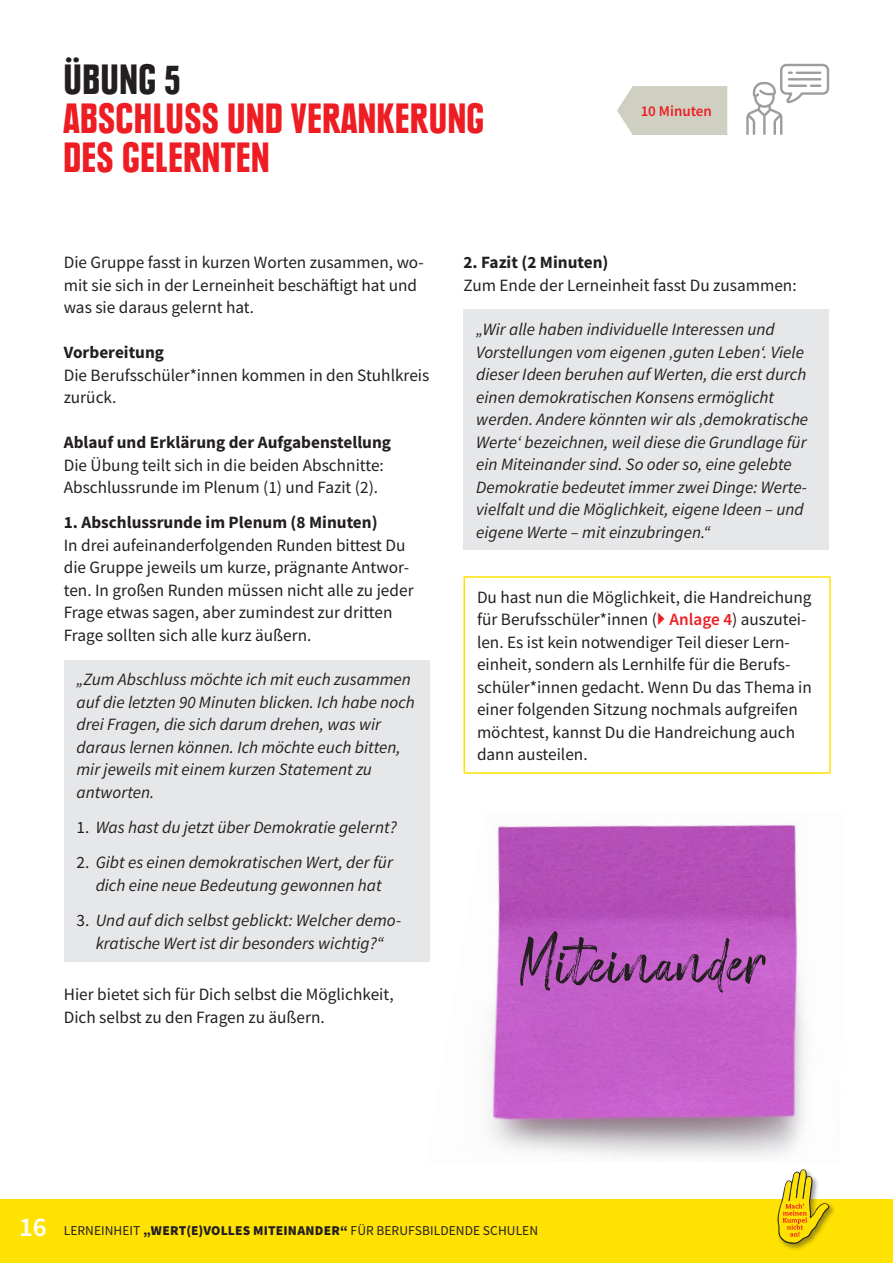
<style>
.page{position:relative;width:893px;height:1263px;background:#fff}
.page>*{position:absolute;margin:0;border:0;box-sizing:border-box;transform-origin:0 0}
.t1{font:54.3px "Estebak";color:#231f20}
.t2{font:900 condensed 42px/39px "Plak LT";letter-spacing:.025em;color:#ee1d23}
.t3{font:900 condensed 42px "Plak LT";color:#231f20}
.t4{font:17.25px/22.5px "Source Sans Pro";color:#231f20}
.t5{font:italic 17.25px/22.5px "Source Sans Pro";color:#231f20}
.t6{font:700 17.25px "Source Sans Pro";color:#231f20}
.t7{font:600 15px "Source Sans Pro";color:#ee1d23}
.t8{font:13.5px "Source Sans Pro";letter-spacing:.005em;color:#231f20}
.s1{font-style:normal}
.s2{font-weight:600;color:#ee1d23}
.s3{font-weight:600;font-size:27px;color:#fff}
.s4{font-weight:900}
</style>
<div class="page">
<div style="left:0;top:1199px;width:893px;height:64px;background:#ffe201"></div>
<svg style="left:746px;top:64px;width:83px;height:71px"></svg>
<div style="left:776px;top:1168px;width:61px;height:83px;background:#231f20;opacity:.45"></div>
<svg style="left:777px;top:1169px;width:52px;height:75px"></svg>
<img style="left:426px;top:812px;width:379px;height:346px">
<svg style="left:617px;top:86px;width:110px;height:49px"></svg>
<div style="left:64px;top:660px;width:365px;height:301px;background:#e6e7e9"></div>
<div style="left:463px;top:309px;width:366px;height:241px;background:#e6e7e9"></div>
<hr style="left:463px;top:576px;width:368px;height:2px;background:#ffe201">
<hr style="left:463px;top:578px;width:2px;height:194px;background:#ffe201">
<hr style="left:829px;top:578px;width:2px;height:194px;background:#ffe201">
<hr style="left:463px;top:772px;width:368px;height:2px;background:#ffe201">
<h2 class="t3" style="left:64px;top:54px;width:118px">ÜBUNG 5</h2>
<h2 class="t2" style="left:64px;top:99px;width:422px">ABSCHLUSS UND VERANKERUNG<br>DES GELERNTEN</h2>
<p class="t7" style="left:641px;top:101px;width:73px">10 M inuten</p>
<p class="t4" style="left:64px;top:251px;width:361px">Die Gruppe fasst in kurzen Worten zusammen, wo&shy;mit sie sich in der Lerneinheit beschäftigt hat und was sie daraus gelernt hat.</p>
<p class="t6" style="left:64px;top:341px;width:102px">Vorbereitung</p>
<p class="t4" style="left:64px;top:364px;width:367px">Die Berufsschüler*innen kommen in den Stuhlkreis zurück.</p>
<p class="t6" style="left:64px;top:431px;width:329px">Ablauf und Erklärung der Aufgabenstellung</p>
<p class="t4" style="left:64px;top:454px;width:322px">Die Übung teilt sich in die beiden Abschnitte:<br>Abschlussrunde im Plenum (1) und Fazit (2).</p>
<p class="t6" style="left:64px;top:511px;width:315px">1. Abschlussrunde im Plenum (8 Minuten)</p>
<p class="t4" style="left:64px;top:534px;width:351px">In drei aufeinanderfolgenden Runden bittest Du die Gruppe jeweils um kurze, prägnante Antwor&shy;ten. In großen Runden müssen nicht alle zu jeder Frage etwas sagen, aber zumindest zur dritten Frage sollten sich alle kurz äußern.</p>
<p class="t5" style="left:77px;top:668px;width:340px">„Zum Abschluss möchte ich mit euch zusammen auf die letzten 90 Minuten blicken. Ich habe noch drei Fragen, die sich darum drehen, was wir daraus lernen können. Ich möchte euch bitten, mir jeweils mit einem kurzen Statement zu antworten.</p>
<p class="t5" style="left:77px;top:816px;width:322px"><span class="s1">1.</span> Was hast du jetzt über Demokratie gelernt?</p>
<p class="t5" style="left:77px;top:851px;width:318px;text-align:center"><span class="s1">2.</span> Gibt es einen demokratischen Wert, der für dich eine neue Bedeutung gewonnen hat</p>
<p class="t5" style="left:77px;top:909px;width:326px;text-align:center"><span class="s1">3.</span> Und auf dich selbst geblickt: Welcher demo&shy;kratische Wert ist dir besonders wichtig?“</p>
<p class="t4" style="left:64px;top:983px;width:331px">Hier bietet sich für Dich selbst die Möglichkeit,<br>Dich selbst zu den Fragen zu äußern.</p>
<p class="t6" style="left:463px;top:251px;width:147px">2. Fazit (2 Minuten)</p>
<p class="t4" style="left:463px;top:273px;width:335px">Zum Ende der Lerneinheit fasst Du zusammen:</p>
<p class="t5" style="left:476px;top:318px;width:333px">„Wir alle haben individuelle Interessen und Vorstellungen vom eigenen ‚guten Leben‘. Viele dieser Ideen beruhen auf Werten, die erst durch einen demokratischen Konsens ermöglicht werden. Andere könnten wir als ‚demokratische Werte‘ bezeichnen, weil diese die Grundlage für ein Miteinander sind. So oder so, eine gelebte Demokratie bedeutet immer zwei Dinge: Werte&shy;vielfalt und die Möglichkeit, eigene Ideen – und eigene Werte – mit einzubringen.“</p>
<p class="t4" style="left:477px;top:586px;width:336px">Du hast nun die Möglichkeit, die Handreichung für Berufsschüler*innen ( <span class="s2">Anlage 4</span>) auszutei&shy;len. Es ist kein notwendiger Teil dieser Lern&shy;einheit, sondern als Lernhilfe für die Berufs&shy;schüler*innen gedacht. Wenn Du das Thema in einer folgenden Sitzung nochmals aufgreifen möchtest, kannst Du die Handreichung auch dann austeilen.</p>
<h1 class="t1" style="left:521px;top:933px;width:247px;rotate:-1deg">Miteinander</h1>
<p class="t8" style="left:19px;top:1222px;width:520px"><span class="s3">16</span> Lerneinheit <span class="s4">„WERT(E)VOLLES MITEINANDER“</span> für berufsbildende Schulen</p>
</div>
